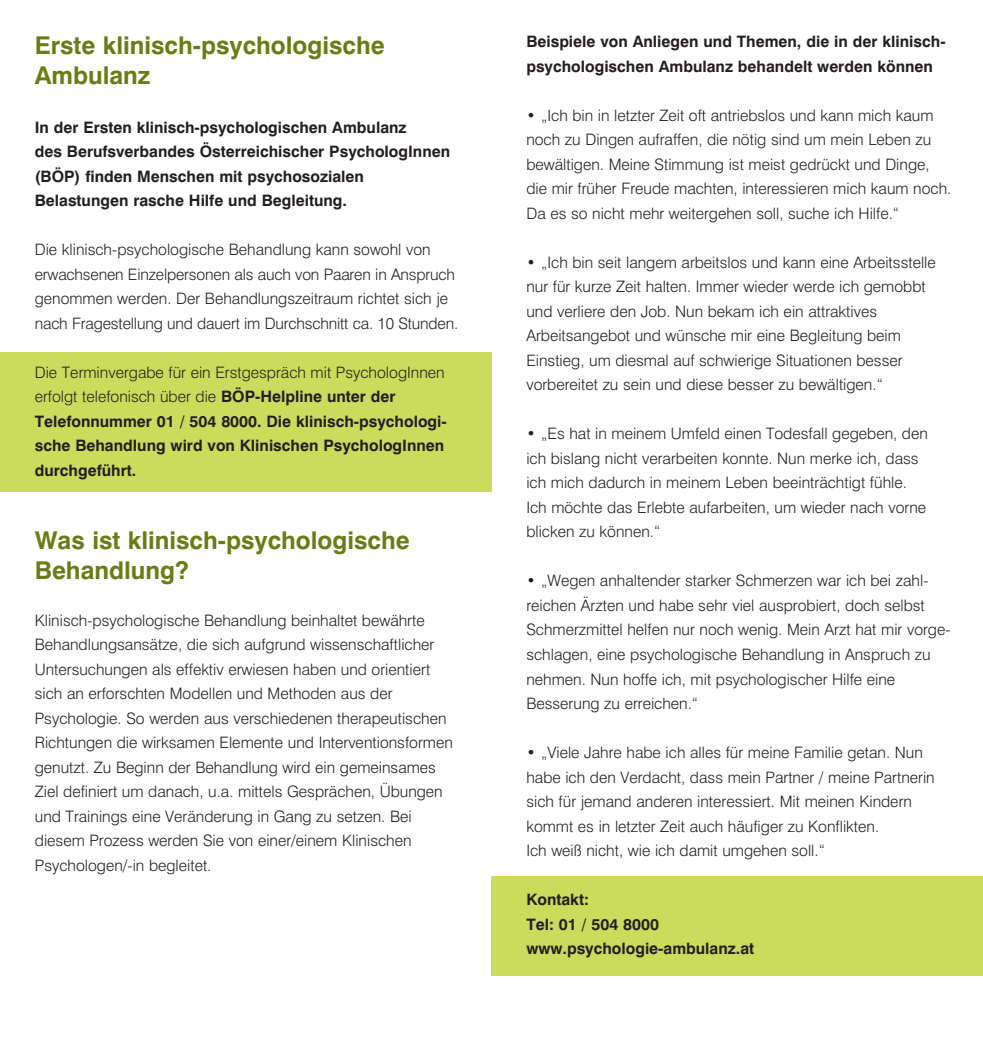
<style>
.page{position:relative;width:983px;height:1042px;background:#fff}
.page>*{position:absolute;margin:0;border:0;box-sizing:border-box;transform-origin:0 0}
.t1{font:700 24.5px/29.4px "Swiss 721 BT";color:#6a7d14}
.t2{font:300 15.75px/24.5px "Swiss 721 BT";color:#231f20}
.t3{font:700 15.75px/24.5px "Swiss 721 BT";color:#231f20}
.s1{font-weight:300}
.s2{font-weight:700}
</style>
<div class="page">
<div style="left:491px;top:876px;width:491px;height:99px;background:#cbdc5c"></div>
<div style="left:0;top:352px;width:491px;height:140px;background:#cbdc5c"></div>
<h1 class="t1" style="left:35px;top:33px;width:351px">Erste klinisch-psychologische<br>Ambulanz</h1>
<p class="t3" style="left:35px;top:116px;width:417px">In der Ersten klinisch-psychologischen Ambulanz<br>des Berufsverbandes Österreichischer PsychologInnen (BÖP) finden Menschen mit psychosozialen Belastungen rasche Hilfe und Begleitung.</p>
<p class="t2" style="left:35px;top:239px;width:425px">Die klinisch-psychologische Behandlung kann sowohl von erwachsenen Einzelpersonen als auch von Paaren in Anspruch genommen werden. Der Behandlungszeitraum richtet sich je nach Fragestellung und dauert im Durchschnitt ca. 10 Stunden.</p>
<p class="t3" style="left:35px;top:361px;width:413px"><span class="s1">Die Terminvergabe für ein Erstgespräch mit PsychologInnen erfolgt telefonisch über die</span> BÖP-Helpline unter der Telefonnummer 01 / 504 8000. Die klinisch-psychologi&shy;sche Behandlung wird von Klinischen PsychologInnen durchgeführt.</p>
<h1 class="t1" style="left:35px;top:528px;width:376px">Was ist klinisch-psychologische<br>Behandlung?</h1>
<p class="t2" style="left:35px;top:609px;width:419px">Klinisch-psychologische Behandlung beinhaltet bewährte Behandlungsansätze, die sich aufgrund wissenschaftlicher Untersuchungen als effektiv erwiesen haben und orientiert sich an erforschten Modellen und Methoden aus der Psychologie. So werden aus verschiedenen therapeutischen Richtungen die wirksamen Elemente und Interventionsformen genutzt. Zu Beginn der Behandlung wird ein gemeinsames Ziel definiert um danach, u.a. mittels Gesprächen, Übungen und Trainings eine Veränderung in Gang zu setzen. Bei diesem Prozess werden Sie von einer/einem Klinischen Psychologen/-in begleitet.</p>
<p class="t3" style="left:526px;top:31px;width:420px">Beispiele von Anliegen und Themen, die in der klinisch&shy;psychologischen Ambulanz behandelt werden können</p>
<p class="t2" style="left:526px;top:105px;width:426px"><span class="s2">•</span> „Ich bin in letzter Zeit oft antriebslos und kann mich kaum noch zu Dingen aufraffen, die nötig sind um mein Leben zu bewältigen. Meine Stimmung ist meist gedrückt und Dinge, die mir früher Freude machten, interessieren mich kaum noch.<br>Da es so nicht mehr weitergehen soll, suche ich Hilfe.“</p>
<p class="t2" style="left:526px;top:252px;width:411px">• „Ich bin seit langem arbeitslos und kann eine Arbeitsstelle nur für kurze Zeit halten. Immer wieder werde ich gemobbt und verliere den Job. Nun bekam ich ein attraktives Arbeitsangebot und wünsche mir eine Begleitung beim Einstieg, um diesmal auf schwierige Situationen besser vorbereitet zu sein und diese besser zu bewältigen.“</p>
<p class="t2" style="left:526px;top:423px;width:403px">• „Es hat in meinem Umfeld einen Todesfall gegeben, den ich bislang nicht verarbeiten konnte. Nun merke ich, dass ich mich dadurch in meinem Leben beeinträchtigt fühle.<br>Ich möchte das Erlebte aufarbeiten, um wieder nach vorne blicken zu können.“</p>
<p class="t2" style="left:526px;top:570px;width:425px">• „Wegen anhaltender starker Schmerzen war ich bei zahl&shy;reichen Ärzten und habe sehr viel ausprobiert, doch selbst Schmerzmittel helfen nur noch wenig. Mein Arzt hat mir vorge&shy;schlagen, eine psychologische Behandlung in Anspruch zu nehmen. Nun hoffe ich, mit psychologischer Hilfe eine Besserung zu erreichen.“</p>
<p class="t2" style="left:526px;top:742px;width:410px">• „Viele Jahre habe ich alles für meine Familie getan. Nun habe ich den Verdacht, dass mein Partner / meine Partnerin sich für jemand anderen interessiert. Mit meinen Kindern kommt es in letzter Zeit auch häufiger zu Konflikten.<br>Ich weiß nicht, wie ich damit umgehen soll.“</p>
<p class="t3" style="left:526px;top:889px;width:229px">Kontakt:<br>Tel: 01 / 504 8000 www.psychologie-ambulanz.at</p>
</div>
